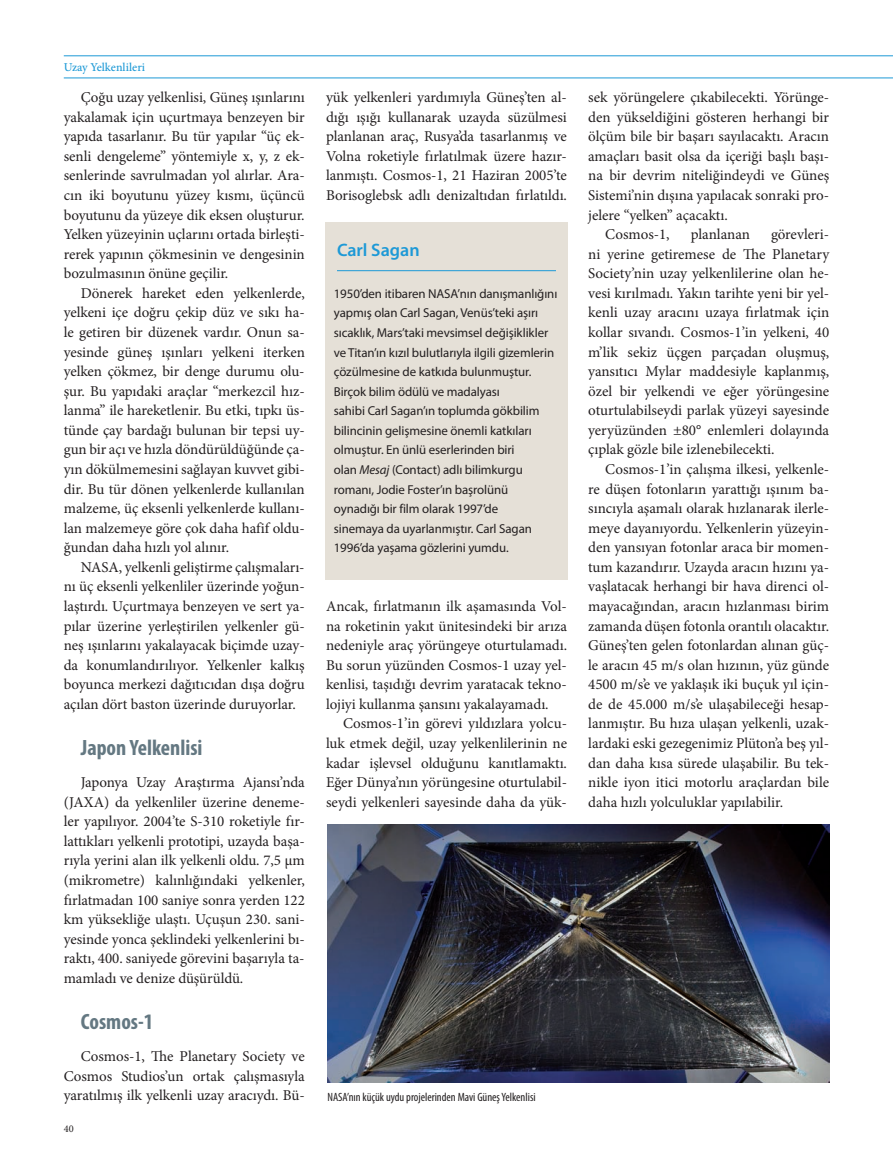
<style>
.page{position:relative;width:893px;height:1170px;background:#fff}
.page>*{position:absolute;margin:0;border:0;box-sizing:border-box;transform-origin:0 0}
.t1{font:700 condensed 22.2px "Myriad Pro";color:#647882}
.t2{font:600 18px "Myriad Pro";color:#1d99d6}
.t3{font:15px/19.5px "Minion Pro";letter-spacing:-.005em;color:#231f20;text-align:justify}
.t4{font:12.9px/19.5px "Myriad Pro";letter-spacing:-.01em;color:#231f20}
.t5{font:condensed 12px "Myriad Pro";color:#231f20}
.t6{font:500 12px "Minion Pro";color:#1d99d6}
.t7{font:10.35px "Minion Pro";color:#231f20}
.s1{font-style:italic}
</style>
<div class="page">
<hr style="left:64px;top:56px;width:829px;height:1px;background:#1d99d6">
<hr style="left:64px;top:78px;width:829px;height:1px;background:#1d99d6">
<img style="left:327px;top:824px;width:502px;height:258px">
<div style="left:325px;top:222px;width:243px;height:357px;background:#e5e0d7"></div>
<hr style="left:337px;top:270px;width:219px;height:1px;background:#1d99d6">
<p class="t6" style="left:64px;top:63px;width:83px">Uzay Yelkenlileri</p>
<p class="t3" style="left:64px;top:89px;width:243px;text-indent:17px">Çoğu uzay yelkenlisi, Güneş ışınlarını yakalamak için uçurtmaya benzeyen bir yapıda tasarlanır. Bu tür yapılar “üç ek&shy;senli dengeleme” yöntemiyle x, y, z ek&shy;senlerinde savrulmadan yol alırlar. Ara&shy;cın iki boyutunu yüzey kısmı, üçüncü boyutunu da yüzeye dik eksen oluşturur.<br>Yelken yüzeyinin uçlarını ortada birleşti&shy;rerek yapının çökmesinin ve dengesinin bozulmasının önüne geçilir.</p>
<p class="t3" style="left:64px;top:284px;width:243px;text-indent:17px">Dönerek hareket eden yelkenlerde, yelkeni içe doğru çekip düz ve sıkı ha&shy;le getiren bir düzenek vardır. Onun sa&shy;yesinde güneş ışınları yelkeni iterken yelken çökmez, bir denge durumu olu&shy;şur. Bu yapıdaki araçlar “merkezcil hız&shy;lanma” ile hareketlenir. Bu etki, tıpkı üs&shy;tünde çay bardağı bulunan bir tepsi uy&shy;gun bir açı ve hızla döndürüldüğünde ça&shy;yın dökülmemesini sağlayan kuvvet gibi&shy;dir. Bu tür dönen yelkenlerde kullanılan malzeme, üç eksenli yelkenlerde kullanı&shy;lan malzemeye göre çok daha hafif oldu&shy;ğundan daha hızlı yol alınır.</p>
<p class="t3" style="left:64px;top:558px;width:243px;text-indent:17px">NASA, yelkenli geliştirme çalışmaları&shy;nı üç eksenli yelkenliler üzerinde yoğun&shy;laştırdı. Uçurtmaya benzeyen ve sert ya&shy;pılar üzerine yerleştirilen yelkenler gü&shy;neş ışınlarını yakalayacak biçimde uzay&shy;da konumlandırılıyor. Yelkenler kalkış boyunca merkezi dağıtıcıdan dışa doğru açılan dört baston üzerinde duruyorlar.</p>
<h1 class="t1" style="left:81px;top:739px;width:123px">Japon Yelkenlisi</h1>
<p class="t3" style="left:64px;top:773px;width:243px;text-indent:17px">Japonya Uzay Araştırma Ajansı’nda (JAXA) da yelkenliler üzerine deneme&shy;ler yapılıyor. 2004’te S-310 roketiyle fır&shy;lattıkları yelkenli prototipi, uzayda başa&shy;rıyla yerini alan ilk yelkenli oldu. 7,5 μm (mikrometre) kalınlığındaki yelkenler, fırlatmadan 100 saniye sonra yerden 122 km yüksekliğe ulaştı. Uçuşun 230. sani&shy;yesinde yonca şeklindeki yelkenlerini bı&shy;raktı, 400. saniyede görevini başarıyla ta&shy;mamladı ve denize düşürüldü.</p>
<h1 class="t1" style="left:81px;top:1013px;width:74px">Cosmos-1</h1>
<p class="t3" style="left:64px;top:1047px;width:243px;text-indent:17px">Cosmos-1, The Planetary Society ve Cosmos Studios’un ortak çalışmasıyla yaratılmış ilk yelkenli uzay aracıydı. Bü-</p>
<p class="t7" style="left:64px;top:1124px;width:11px">40</p>
<p class="t3" style="left:326px;top:89px;width:243px">yük yelkenleri yardımıyla Güneş’ten al&shy;dığı ışığı kullanarak uzayda süzülmesi planlanan araç, Rusya’da tasarlanmış ve Volna roketiyle fırlatılmak üzere hazır&shy;lanmıştı. Cosmos-1, 21 Haziran 2005’te Borisoglebsk adlı denizaltıdan fırlatıldı.</p>
<p class="t2" style="left:337px;top:243px;width:84px">Carl Sagan</p>
<p class="t4" style="left:334px;top:285px;width:225px">1950’den itibaren NASA’nın danışmanlığını yapmış olan Carl Sagan, Venüs’teki aşırı sıcaklık, Mars’taki mevsimsel değişiklikler ve Titan’ın kızıl bulutlarıyla ilgili gizemlerin çözülmesine de katkıda bulunmuştur.<br>Birçok bilim ödülü ve madalyası<br>sahibi Carl Sagan’ın toplumda gökbilim bilincinin gelişmesine önemli katkıları olmuştur. En ünlü eserlerinden biri<br>olan <span class="s1">Mesaj</span> (Contact) adlı bilimkurgu romanı, Jodie Foster’ın başrolünü oynadığı bir film olarak 1997’de<br>sinemaya da uyarlanmıştır. Carl Sagan 1996’da yaşama gözlerini yumdu.</p>
<p class="t3" style="left:326px;top:597px;width:243px">Ancak, fırlatmanın ilk aşamasında Vol&shy;na roketinin yakıt ünitesindeki bir arıza nedeniyle araç yörüngeye oturtulamadı.<br>Bu sorun yüzünden Cosmos-1 uzay yel&shy;kenlisi, taşıdığı devrim yaratacak tekno&shy;lojiyi kullanma şansını yakalayamadı.</p>
<p class="t3" style="left:326px;top:715px;width:243px;text-indent:17px">Cosmos-1’in görevi yıldızlara yolcu&shy;luk etmek değil, uzay yelkenlilerinin ne kadar işlevsel olduğunu kanıtlamaktı.<br>Eğer Dünya’nın yörüngesine oturtulabil&shy;seydi yelkenleri sayesinde daha da yük-</p>
<p class="t3" style="left:588px;top:89px;width:243px">sek yörüngelere çıkabilecekti. Yörünge-</p>
<p class="t3" style="left:588px;top:108px;width:242px">den yükseldiğini gösteren herhangi bir</p>
<p class="t3" style="left:588px;top:128px;width:242px">ölçüm bile bir başarı sayılacaktı. Aracın</p>
<p class="t3" style="left:588px;top:147px;width:242px">amaçları basit olsa da içeriği başlı başı-</p>
<p class="t3" style="left:588px;top:167px;width:243px">na bir devrim niteliğindeydi ve Güneş</p>
<p class="t3" style="left:588px;top:187px;width:242px">Sistemi’nin dışına yapılacak sonraki pro-</p>
<p class="t3" style="left:588px;top:206px;width:141px">jelere “yelken” açacaktı.</p>
<p class="t3" style="left:605px;top:226px;width:66px">Cosmos-1,</p>
<p class="t3" style="left:691px;top:226px;width:61px">planlanan</p>
<p class="t3" style="left:588px;top:226px;width:243px;text-indent:183px">görevleri&shy;ni yerine getiremese de The Planetary Society’nin uzay yelkenlilerine olan he&shy;vesi kırılmadı. Yakın tarihte yeni bir yel&shy;kenli uzay aracını uzaya fırlatmak için kollar sıvandı. Cosmos-1’in yelkeni, 40 m’lik sekiz üçgen parçadan oluşmuş, yansıtıcı Mylar maddesiyle kaplanmış, özel bir yelkendi ve eğer yörüngesine oturtulabilseydi parlak yüzeyi sayesinde yeryüzünden ±80° enlemleri dolayında çıplak gözle bile izlenebilecekti.</p>
<p class="t3" style="left:588px;top:460px;width:243px;text-indent:17px">Cosmos-1’in çalışma ilkesi, yelkenle&shy;re düşen fotonların yarattığı ışınım ba&shy;sıncıyla aşamalı olarak hızlanarak ilerle&shy;meye dayanıyordu. Yelkenlerin yüzeyin&shy;den yansıyan fotonlar araca bir momen&shy;tum kazandırır. Uzayda aracın hızını ya&shy;vaşlatacak herhangi bir hava direnci ol&shy;mayacağından, aracın hızlanması birim zamanda düşen fotonla orantılı olacaktır.<br>Güneş’ten gelen fotonlardan alınan güç&shy;le aracın 45 m/s olan hızının, yüz günde 4500 m/s’e ve yaklaşık iki buçuk yıl için&shy;de de 45.000 m/s’e ulaşabileceği hesap&shy;lanmıştır. Bu hıza ulaşan yelkenli, uzak&shy;lardaki eski gezegenimiz Plüton’a beş yıl&shy;dan daha kısa sürede ulaşabilir. Bu tek&shy;nikle iyon itici motorlu araçlardan bile daha hızlı yolculuklar yapılabilir.</p>
<p class="t5" style="left:327px;top:1092px;width:210px">NASA’nın küçük uydu projelerinden Mavi Güneş Yelkenlisi</p>
</div>
